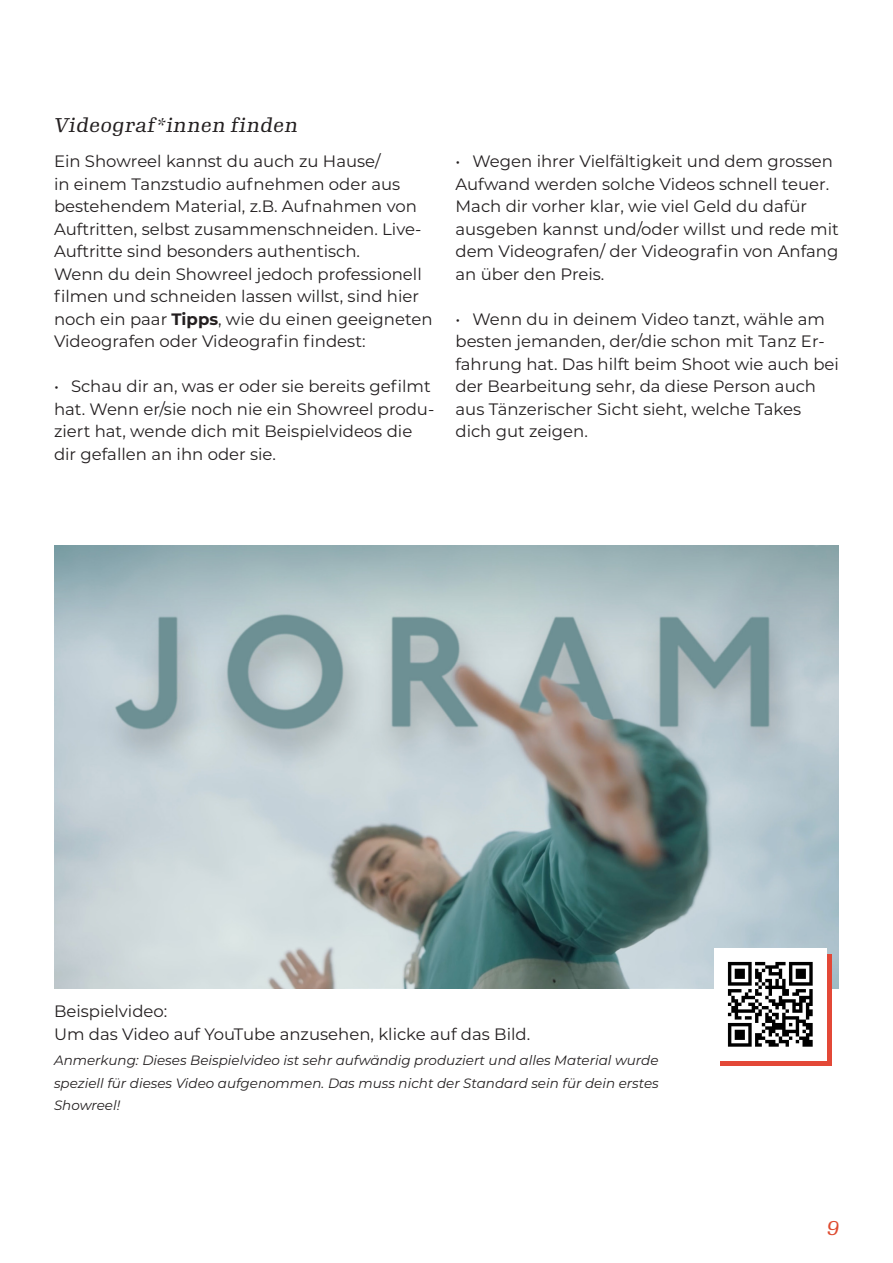
<style>
.page{position:relative;width:893px;height:1263px;background:#fff}
.page>*{position:absolute;margin:0;border:0;box-sizing:border-box;transform-origin:0 0}
.t1{font:italic 19.5px "Gimlet Micro";color:#231f20}
.t2{font:italic 19.5px "Gimlet Micro";color:#de4c31}
.t3{font:16.5px/22.5px "Montserrat";color:#231f20}
.anmerkung{font:italic 13.5px/22.5px "Montserrat";color:#231f20;text-align:justify}
.s1{font-weight:700}
</style>
<div class="page">
<img style="left:54px;top:546px;width:785px;height:442px">
<div style="left:720px;top:954px;width:111px;height:111px;background:#e34837"></div>
<img style="left:714px;top:948px;width:113px;height:113px">
<p class="t1" style="left:54px;top:111px;width:246px">Videograf*innen finden</p>
<p class="t3" style="left:54px;top:150px;width:369px">Ein Showreel kannst du auch zu Hause/<br>in einem Tanzstudio aufnehmen oder aus bestehendem Material, z.B. Aufnahmen von Auftritten, selbst zusammenschneiden. Live-Auftritte sind besonders authentisch.</p>
<p class="t3" style="left:54px;top:262px;width:380px">Wenn du dein Showreel jedoch professionell filmen und schneiden lassen willst, sind hier noch ein paar <span class="s1">Tipps</span>, wie du einen geeigneten Videografen oder Videografin findest:</p>
<p class="t3" style="left:54px;top:375px;width:382px">• Schau dir an, was er oder sie bereits gefilmt hat. Wenn er/sie noch nie ein Showreel produ&shy;ziert hat, wende dich mit Beispielvideos die dir gefallen an ihn oder sie.</p>
<p class="t3" style="left:455px;top:150px;width:385px">• Wegen ihrer Vielfältigkeit und dem grossen Aufwand werden solche Videos schnell teuer.<br>Mach dir vorher klar, wie viel Geld du dafür ausgeben kannst und/oder willst und rede mit dem Videografen/ der Videografin von Anfang an über den Preis.</p>
<p class="t3" style="left:455px;top:307px;width:385px">• Wenn du in deinem Video tanzt, wähle am besten jemanden, der/die schon mit Tanz Er&shy;fahrung hat. Das hilft beim Shoot wie auch bei der Bearbeitung sehr, da diese Person auch aus Tänzerischer Sicht sieht, welche Takes dich gut zeigen.</p>
<p class="t3" style="left:54px;top:999px;width:115px">Beispielvideo:</p>
<p class="t3" style="left:54px;top:1022px;width:478px">Um das Video auf YouTube anzusehen, klicke auf das Bild.</p>
<p class="anmerkung" style="left:54px;top:1049px;width:606px">Anmerkung: Dieses Beispielvideo ist sehr aufwändig produziert und alles Material wurde speziell für dieses Video aufgenommen. Das muss nicht der Standard sein für dein erstes Showreel!</p>
<p class="t2" style="left:827px;top:1214px;width:15px">9</p>
</div>
